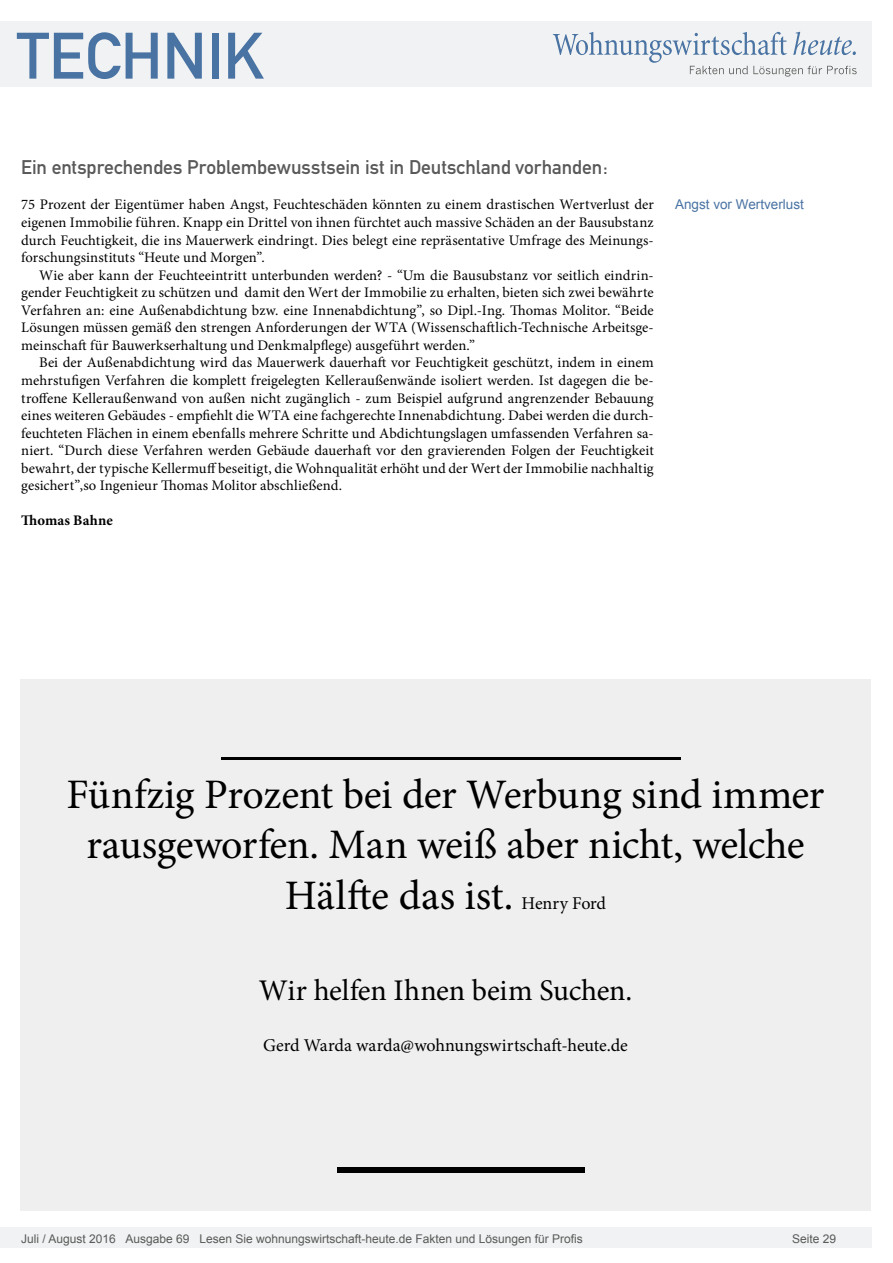
<style>
.page{position:relative;width:893px;height:1263px;background:#fff}
.page>*{position:absolute;margin:0;border:0;box-sizing:border-box;transform-origin:0 0}
.t1{font:64.5px "DIN Mittelschrift";color:#4973a3}
.Anlesetext{font:42px "Minion Pro";letter-spacing:-.01em;color:#000}
.Anlesetext-2{font:30px "Minion Pro";letter-spacing:-.01em;color:#000}
.Überschrift_Grau{font:19.5px "DIN Mittelschrift";letter-spacing:-.005em;color:#595959}
.Anlesetext-3{font:18px "Minion Pro";letter-spacing:-.005em;color:#000}
.Fliesstext{font:14.7px/17.5px "Minion Pro";letter-spacing:.005em;color:#000;text-align:justify}
.Fließtext_erste_Zeil{font:14.7px/17.5px "Minion Pro";color:#000;text-align:justify}
.AUTOR{font:700 14.7px "Minion Pro";letter-spacing:.005em;color:#000}
.Info{font:13.5px "Arial";color:#4973a3}
.t2{font:12px "Arial";color:#595959}
</style>
<div class="page">
<div style="left:0;top:1227px;width:872px;height:20px;background:#f1f2f3"></div>
<div style="left:0;top:21px;width:872px;height:66px;background:#f1f2f3"></div>
<svg style="left:553px;top:32px;width:304px;height:45px"></svg>
<div style="left:20px;top:679px;width:851px;height:532px;background:#efeff0"></div>
<hr style="left:222px;top:757px;width:459px;height:3px;background:#000">
<div style="left:338px;top:1167px;width:247px;height:5px;background:#000"></div>
<h1 class="t1" style="left:17px;top:18px;width:249px">TECHNIK</h1>
<p class="Überschrift_Grau" style="left:21px;top:156px;width:588px">Ein entsprechendes Problembewusstsein ist in Deutschland vorhanden:</p>
<p class="Fließtext_erste_Zeil" style="left:21px;top:196px;width:634px">75 Prozent der Eigentümer haben Angst, Feuchteschäden könnten zu einem drastischen Wertverlust der eigenen Immobilie führen. Knapp ein Drittel von ihnen fürchtet auch massive Schäden an der Bausubstanz durch Feuchtigkeit, die ins Mauerwerk eindringt. Dies belegt eine repräsentative Umfrage des Meinungs&shy;forschungsinstituts “Heute und Morgen”.</p>
<p class="Fliesstext" style="left:21px;top:266px;width:634px;text-indent:18px">Wie aber kann der Feuchteeintritt unterbunden werden? - “Um die Bausubstanz vor seitlich eindrin&shy;gender Feuchtigkeit zu schützen und damit den Wert der Immobilie zu erhalten, bieten sich zwei bewährte Verfahren an: eine Außenabdichtung bzw. eine Innenabdichtung”, so Dipl.-Ing. Thomas Molitor. “Beide Lösungen müssen gemäß den strengen Anforderungen der WTA (Wissenschaftlich-Technische Arbeitsge&shy;meinschaft für Bauwerkserhaltung und Denkmalpflege) ausgeführt werden.”</p>
<p class="Fliesstext" style="left:21px;top:354px;width:634px;text-indent:18px">Bei der Außenabdichtung wird das Mauerwerk dauerhaft vor Feuchtigkeit geschützt, indem in einem mehrstufigen Verfahren die komplett freigelegten Kelleraußenwände isoliert werden. Ist dagegen die be&shy;troffene Kelleraußenwand von außen nicht zugänglich - zum Beispiel aufgrund angrenzender Bebauung eines weiteren Gebäudes - empfiehlt die WTA eine fachgerechte Innenabdichtung. Dabei werden die durch&shy;feuchteten Flächen in einem ebenfalls mehrere Schritte und Abdichtungslagen umfassenden Verfahren sa&shy;niert. “Durch diese Verfahren werden Gebäude dauerhaft vor den gravierenden Folgen der Feuchtigkeit bewahrt, der typische Kellermuff beseitigt, die Wohnqualität erhöht und der Wert der Immobilie nachhaltig gesichert”,so Ingenieur Thomas Molitor abschließend.</p>
<p class="AUTOR" style="left:21px;top:510px;width:93px">Thomas Bahne</p>
<p class="Info" style="left:675px;top:196px;width:130px">Angst vor Wertverlust</p>
<p class="Anlesetext" style="left:67px;top:766px;width:759px">Fünfzig Prozent bei der Werbung sind immer</p>
<p class="Anlesetext" style="left:86px;top:816px;width:720px">rausgeworfen. Man weiß aber nicht, welche</p>
<p class="Anlesetext" style="left:285px;top:867px;width:230px">Hälfte das ist.</p>
<p class="Anlesetext-3" style="left:522px;top:891px;width:86px">Henry Ford</p>
<p class="Anlesetext-2" style="left:259px;top:971px;width:375px">Wir helfen Ihnen beim Suchen.</p>
<p class="Anlesetext-3" style="left:263px;top:1033px;width:366px">Gerd Warda warda@wohnungswirtschaft-heute.de</p>
<p class="t2" style="left:21px;top:1230px;width:563px">Juli / August 2016 Ausgabe 69 Lesen Sie wohnungswirtschaft-heute.de Fakten und Lösungen für Profis</p>
<p class="t2" style="left:792px;top:1231px;width:46px">Seite 29</p>
</div>
